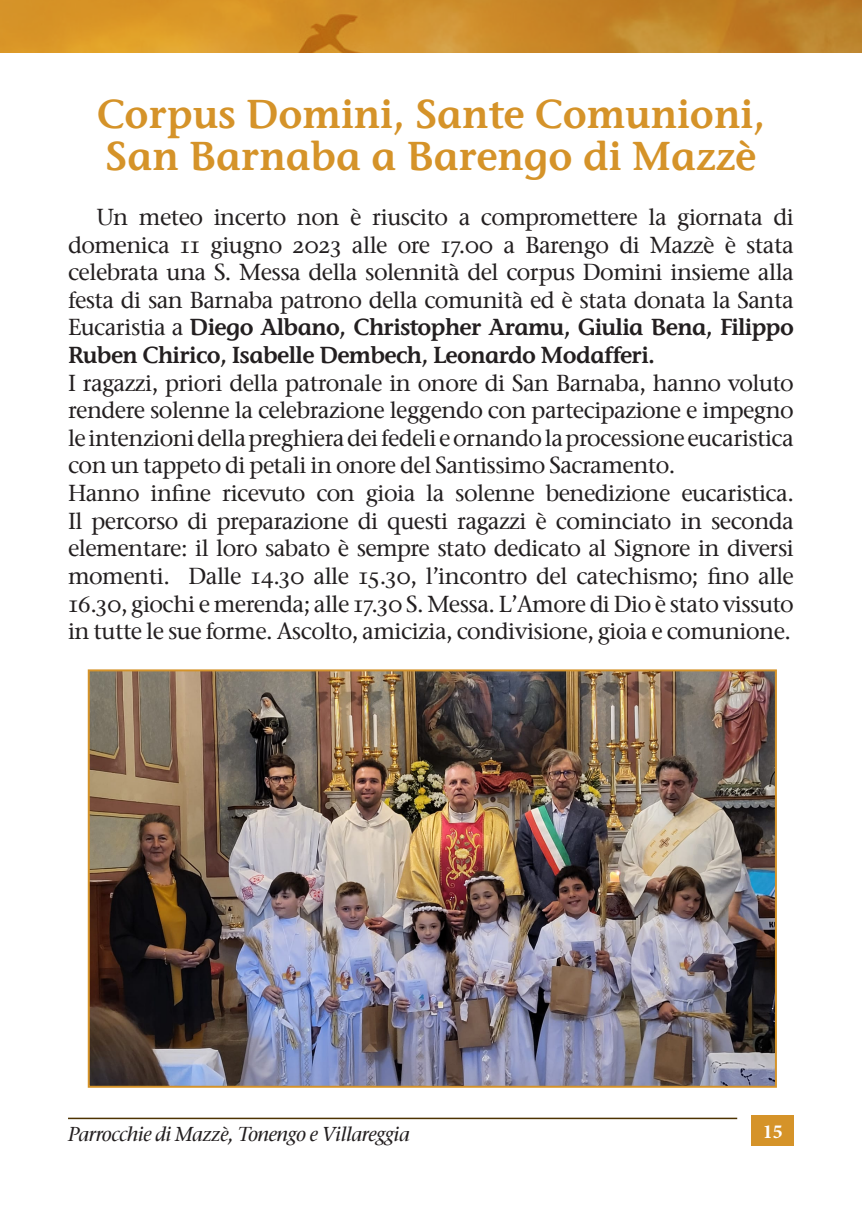
<style>
.page{position:relative;width:862px;height:1214px;background:#fff}
.page>*{position:absolute;margin:0;border:0;box-sizing:border-box;transform-origin:0 0}
.t1{font:40px/42px "Stone Inf Sem ITC Semi";color:#d59329}
.t2{font:500 23px/27.6px "Stone Serif OSITC";letter-spacing:-.025em;color:#231f20;text-align:justify}
.t3{font:23px/27.6px "Stone Inf Sem ITC Semi";letter-spacing:-.025em;color:#231f20}
.t4{font:italic 500 20px "Stone Serif ITC";letter-spacing:-.025em;color:#231f20}
.t5{font:700 20px "Minion Pro";color:#fff}
.s1{font-family:"Stone Serif OSITC";font-weight:500}
</style>
<div class="page">
<div style="left:751px;top:1115px;width:43px;height:30px;background:#d59329"></div>
<img style="left:0;top:0;width:862px;height:52px">
<hr style="left:68px;top:1117px;width:669px;height:1px;background:#4c3200">
<img style="left:91px;top:672px;width:683px;height:412px">
<div style="left:88px;top:669px;width:689px;height:418px;border:2px solid #d59329"></div>
<h1 class="t1" style="left:97px;top:92px;width:670px">Corpus Domini, Sante Comunioni,<br>San Barnaba a Barengo di Mazzè</h1>
<p class="t2" style="left:68px;top:203px;width:727px;text-indent:28px">Un meteo incerto non è riuscito a compromettere la giornata di domenica 11 giugno 2023 alle ore 17.00 a Barengo di Mazzè è stata celebrata una S. Messa della solennità del corpus Domini insieme alla festa di san Barnaba patrono della comunità ed è stata donata la Santa</p>
<p class="t3" style="left:68px;top:313px;width:727px"><span class="s1">Eucaristia a</span> Diego Albano, Christopher Aramu, Giulia Bena, Filippo<br>Ruben Chirico, Isabelle Dembech, Leonardo Modafferi.</p>
<p class="t2" style="left:68px;top:368px;width:727px;text-align:left">I ragazzi, priori della patronale in onore di San Barnaba, hanno voluto rendere solenne la celebrazione leggendo con partecipazione e impegno le intenzioni della preghiera dei fedeli e ornando la processione eucaristica con un tappeto di petali in onore del Santissimo Sacramento.<br>Hanno infine ricevuto con gioia la solenne benedizione eucaristica.<br>Il percorso di preparazione di questi ragazzi è cominciato in seconda elementare: il loro sabato è sempre stato dedicato al Signore in diversi momenti. Dalle 14.30 alle 15.30, l’incontro del catechismo; fino alle 16.30, giochi e merenda; alle 17.30 S. Messa. L’Amore di Dio è stato vissuto in tutte le sue forme. Ascolto, amicizia, condivisione, gioia e comunione.</p>
<p class="t4" style="left:68px;top:1121px;width:343px">Parrocchie di Mazzè, Tonengo e Villareggia</p>
<p class="t5" style="left:763px;top:1117px;width:21px">15</p>
</div>
